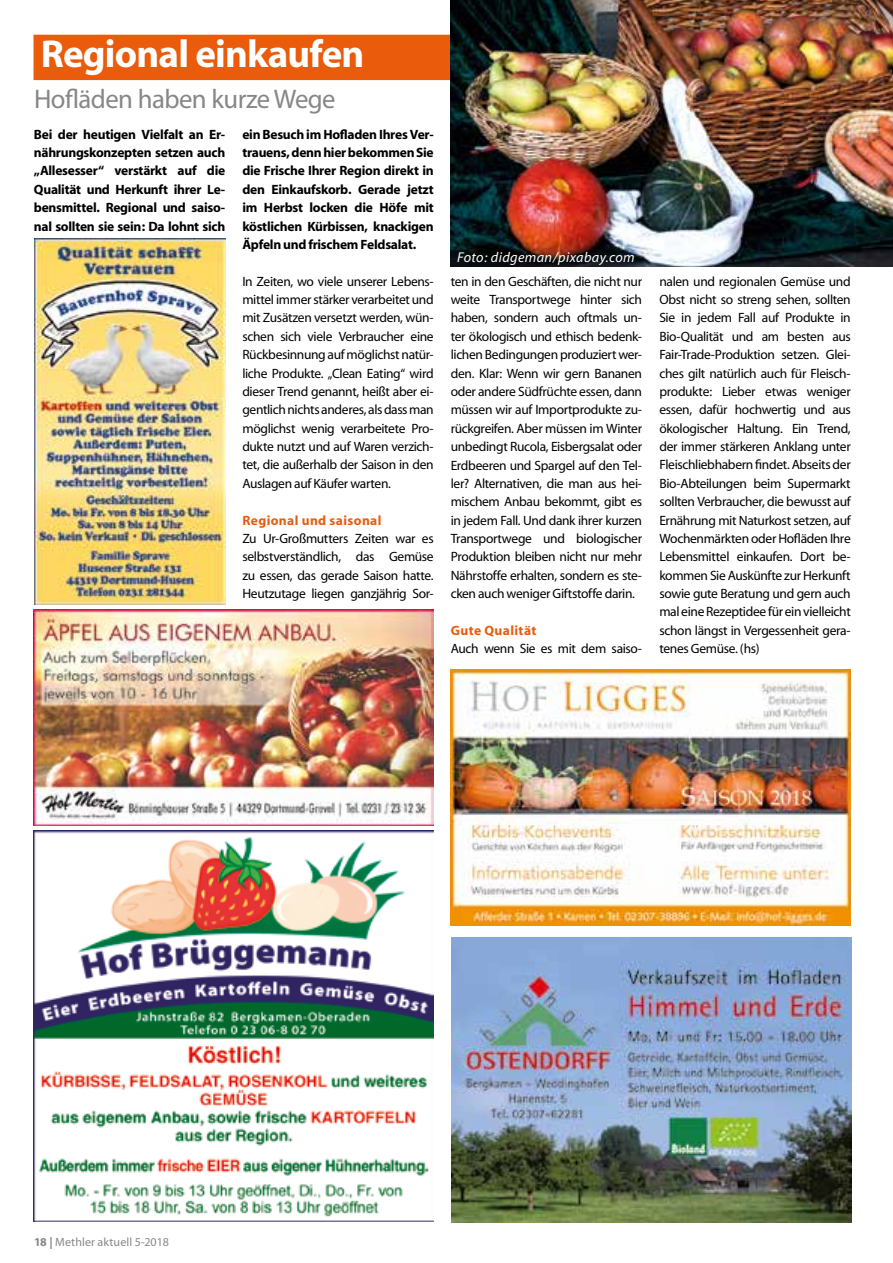
<style>
.page{position:relative;width:893px;height:1263px;background:#fff}
.page>*{position:absolute;margin:0;border:0;box-sizing:border-box;transform-origin:0 0}
.t1{font:700 39px "Myriad";letter-spacing:-.02em;color:#fff}
.t2{font:27px "Myriad";letter-spacing:-.02em;color:#878787}
.t3{font:italic 14.25px "Myriad";letter-spacing:.025em;color:#fff}
.t4{font:13.5px/18.3px "Myriad";letter-spacing:-.025em;color:#000;text-align:justify}
.t5{font:700 13.5px/18.3px "Myriad";letter-spacing:-.02em;color:#000;text-align:justify}
.t6{font:700 13.5px "Myriad";letter-spacing:.03em;color:#ea5b0b}
.t7{font:12px "Myriad";letter-spacing:.005em;color:#878787}
.s1{font-weight:700}
</style>
<div class="page">
<div style="left:34px;top:35px;width:816px;height:45px;background:#ea5b0b"></div>
<img style="left:451px;top:0;width:442px;height:267px">
<img style="left:33px;top:609px;width:400px;height:217px">
<img style="left:451px;top:670px;width:399px;height:255px">
<img style="left:34px;top:239px;width:191px;height:366px">
<img style="left:451px;top:938px;width:400px;height:284px">
<img style="left:34px;top:830px;width:400px;height:392px">
<h1 class="t1" style="left:41px;top:34px;width:325px">Regional einkaufen</h1>
<h2 class="t2" style="left:34px;top:85px;width:303px">Hofläden haben kurze Wege</h2>
<p class="t5" style="left:34px;top:125px;width:193px">Bei der heutigen Vielfalt an Er&shy;nährungskonzepten setzen auch „Allesesser“ verstärkt auf die Qualität und Herkunft ihrer Le&shy;bensmittel. Regional und saiso&shy;nal sollten sie sein: Da lohnt sich</p>
<p class="t5" style="left:242px;top:125px;width:193px">ein Besuch im Hofladen Ihres Ver&shy;trauens, denn hier bekommen Sie die Frische Ihrer Region direkt in den Einkaufskorb. Gerade jetzt im Herbst locken die Höfe mit köstlichen Kürbissen, knackigen Äpfeln und frischem Feldsalat.</p>
<p class="t4" style="left:242px;top:273px;width:193px">In Zeiten, wo viele unserer Lebens&shy;mittel immer stärker verarbeitet und mit Zusätzen versetzt werden, wün&shy;schen sich viele Verbraucher eine Rückbesinnung auf möglichst natür&shy;liche Produkte. „Clean Eating“ wird dieser Trend genannt, heißt aber ei&shy;gentlich nichts anderes, als dass man möglichst wenig verarbeitete Pro&shy;dukte nutzt und auf Waren verzich&shy;tet, die außerhalb der Saison in den Auslagen auf Käufer warten.</p>
<p class="t6" style="left:242px;top:513px;width:141px">Regional und saisonal</p>
<p class="t4" style="left:242px;top:530px;width:193px">Zu Ur-Großmutters Zeiten war es selbstverständlich, das Gemüse zu essen, das gerade Saison hatte.<br>Heutzutage liegen ganzjährig Sor-</p>
<p class="t3" style="left:457px;top:250px;width:179px">Foto: didgeman/pixabay.com</p>
<p class="t4" style="left:451px;top:273px;width:193px">ten in den Geschäften, die nicht nur weite Transportwege hinter sich haben, sondern auch oftmals un&shy;ter ökologisch und ethisch bedenk&shy;lichen Bedingungen produziert wer&shy;den. Klar: Wenn wir gern Bananen oder andere Südfrüchte essen, dann müssen wir auf Importprodukte zu&shy;rückgreifen. Aber müssen im Winter unbedingt Rucola, Eisbergsalat oder Erdbeeren und Spargel auf den Tel&shy;ler? Alternativen, die man aus hei&shy;mischem Anbau bekommt, gibt es in jedem Fall. Und dank ihrer kurzen Transportwege und biologischer Produktion bleiben nicht nur mehr Nährstoffe erhalten, sondern es ste&shy;cken auch weniger Giftstoffe darin.</p>
<p class="t6" style="left:451px;top:623px;width:87px">Gute Qualität</p>
<p class="t4" style="left:451px;top:640px;width:193px">Auch wenn Sie es mit dem saiso-</p>
<p class="t4" style="left:659px;top:273px;width:193px">nalen und regionalen Gemüse und Obst nicht so streng sehen, sollten Sie in jedem Fall auf Produkte in Bio-Qualität und am besten aus Fair-Trade-Produktion setzen. Glei&shy;ches gilt natürlich auch für Fleisch&shy;produkte: Lieber etwas weniger essen, dafür hochwertig und aus ökologischer Haltung. Ein Trend, der immer stärkeren Anklang unter Fleischliebhabern findet. Abseits der Bio-Abteilungen beim Supermarkt sollten Verbraucher, die bewusst auf Ernährung mit Naturkost setzen, auf Wochenmärkten oder Hofläden Ihre Lebensmittel einkaufen. Dort be&shy;kommen Sie Auskünfte zur Herkunft sowie gute Beratung und gern auch mal eine Rezeptidee für ein vielleicht schon längst in Vergessenheit gera&shy;tenes Gemüse. (hs)</p>
<p class="t7" style="left:34px;top:1236px;width:136px"><span class="s1">18 |</span> Methler aktuell 5-2018</p>
</div>
